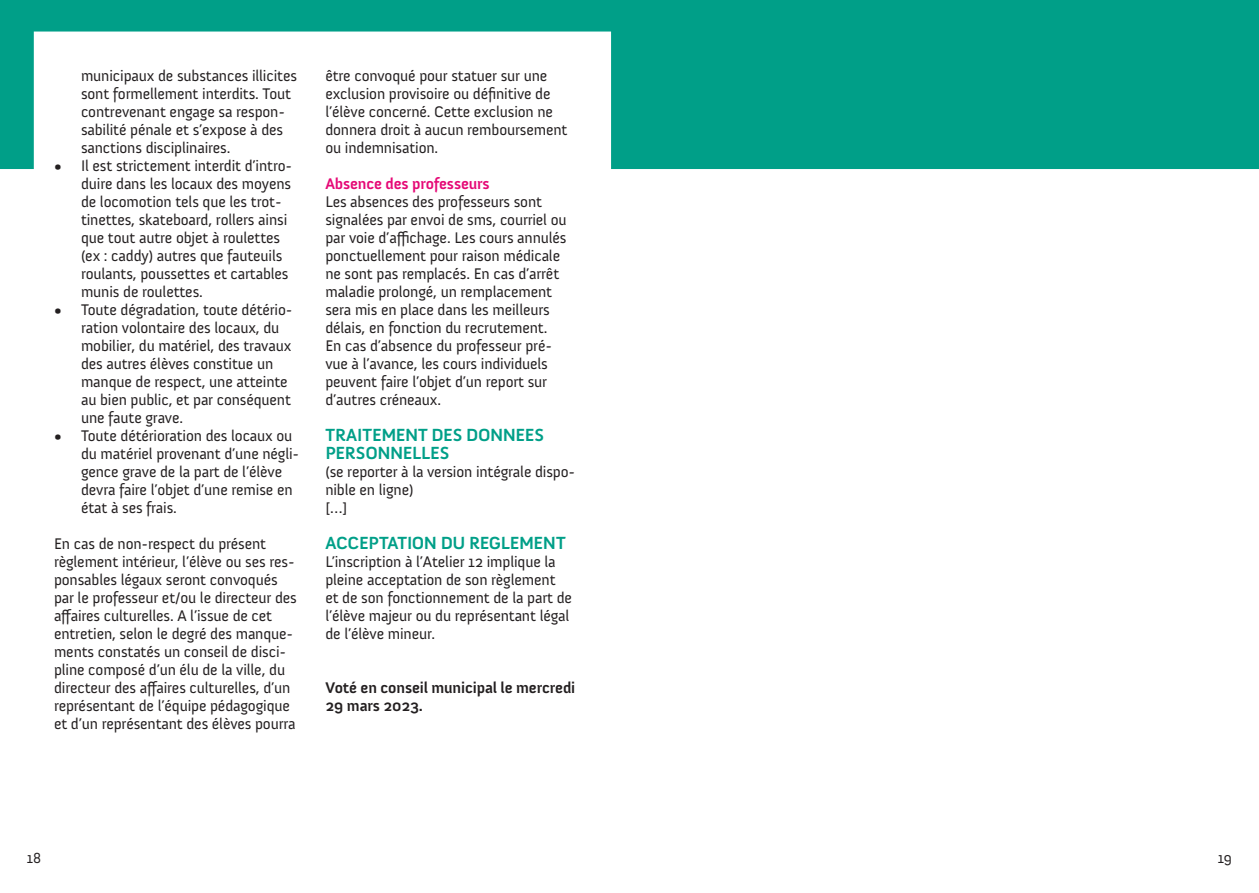
<style>
.page{position:relative;width:1259px;height:893px;background:#fff}
.page>*{position:absolute;margin:0;border:0;box-sizing:border-box;transform-origin:0 0}
.t1{font:700 18px/18px "Anivers";letter-spacing:-.025em;color:#009f88}
.t2{font:15.75px/18px "Anivers";letter-spacing:-.01em;color:#231f20}
.t3{font:700 15.75px/18px "Anivers";letter-spacing:-.01em;color:#231f20}
.t4{font:700 15.75px "Anivers";letter-spacing:-.01em;color:#e50976}
.t5{font:15px "Anivers";color:#231f20}
</style>
<div class="page">
<div style="left:0;top:0;width:1259px;height:169px;background:#009f88"></div>
<div style="left:34px;top:32px;width:577px;height:189px;background:#fff"></div>
<p class="t2" style="left:81px;top:67px;width:217px">municipaux de substances illicites sont formellement interdits. Tout contrevenant engage sa respon&shy;sabilité pénale et s’expose à des sanctions disciplinaires.</p>
<p class="t2" style="left:81px;top:157px;width:213px;text-indent:-27px">• Il est strictement interdit d’intro&shy;duire dans les locaux des moyens de locomotion tels que les trot&shy;tinettes, skateboard, rollers ainsi que tout autre objet à roulettes (ex : caddy) autres que fauteuils roulants, poussettes et cartables munis de roulettes.</p>
<p class="t2" style="left:81px;top:301px;width:213px;text-indent:-27px">• Toute dégradation, toute détério&shy;ration volontaire des locaux, du mobilier, du matériel, des travaux des autres élèves constitue un manque de respect, une atteinte au bien public, et par conséquent une faute grave.</p>
<p class="t2" style="left:81px;top:427px;width:220px;text-indent:-27px">• Toute détérioration des locaux ou du matériel provenant d’une négli&shy;gence grave de la part de l’élève devra faire l’objet d’une remise en état à ses frais.</p>
<p class="t2" style="left:54px;top:535px;width:244px">En cas de non-respect du présent règlement intérieur, l’élève ou ses res&shy;ponsables légaux seront convoqués par le professeur et/ou le directeur des affaires culturelles. A l’issue de cet entretien, selon le degré des manque&shy;ments constatés un conseil de disci&shy;pline composé d’un élu de la ville, du directeur des affaires culturelles, d’un représentant de l’équipe pédagogique et d’un représentant des élèves pourra</p>
<p class="t2" style="left:325px;top:67px;width:243px">être convoqué pour statuer sur une exclusion provisoire ou définitive de l’élève concerné. Cette exclusion ne donnera droit à aucun remboursement ou indemnisation.</p>
<p class="t4" style="left:325px;top:175px;width:166px">Absence des professeurs</p>
<p class="t2" style="left:325px;top:193px;width:243px">Les absences des professeurs sont signalées par envoi de sms, courriel ou par voie d’affichage. Les cours annulés ponctuellement pour raison médicale ne sont pas remplacés. En cas d’arrêt maladie prolongé, un remplacement sera mis en place dans les meilleurs délais, en fonction du recrutement.<br>En cas d’absence du professeur pré&shy;vue à l’avance, les cours individuels peuvent faire l’objet d’un report sur d’autres créneaux.</p>
<p class="t1" style="left:325px;top:426px;width:220px">TRAITEMENT DES DONNEES<br>PERSONNELLES</p>
<p class="t2" style="left:325px;top:463px;width:251px">(se reporter à la version intégrale dispo&shy;nible en ligne)<br>[…]</p>
<p class="t1" style="left:325px;top:534px;width:242px">ACCEPTATION DU REGLEMENT</p>
<p class="t2" style="left:325px;top:553px;width:248px">L’inscription à l’Atelier 12 implique la pleine acceptation de son règlement et de son fonctionnement de la part de l’élève majeur ou du représentant légal de l’élève mineur.</p>
<p class="t3" style="left:325px;top:679px;width:251px">Voté en conseil municipal le mercredi<br>29 mars 2023.</p>
<p class="t5" style="left:27px;top:850px;width:16px">18</p>
<p class="t5" style="left:1217px;top:850px;width:16px">19</p>
</div>
